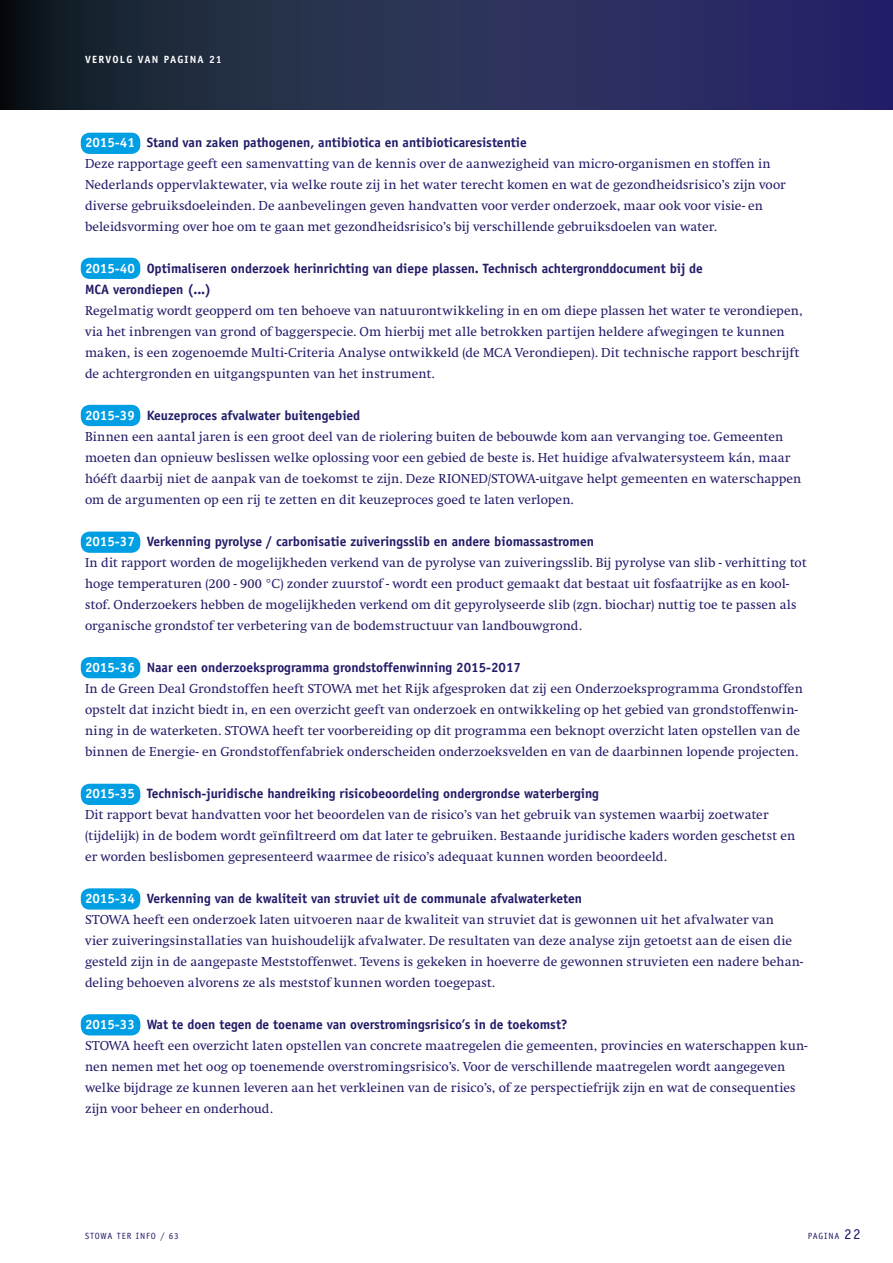
<style>
.page{position:relative;width:893px;height:1263px;background:#fff}
.page>*{position:absolute;margin:0;border:0;box-sizing:border-box;transform-origin:0 0}
.t1{font:13.5px/21px "Swift";letter-spacing:.005em;color:#211c68}
.t2{font:700 13.5px/21px "Officina Sans";letter-spacing:-.005em;color:#211c68}
.t3{font:700 10.5px "Officina Sans";letter-spacing:.115em;color:#fff}
.t4{font:9px "Officina Sans";letter-spacing:.1em;color:#211c68}
.s1{color:#fff}
.s2{font-size:15px}
</style>
<div class="page">
<div style="left:81px;top:133px;width:59px;height:21px;background:#009ee3;border-radius:9px"></div>
<div style="left:81px;top:258px;width:59px;height:21px;background:#009ee3;border-radius:9px"></div>
<div style="left:81px;top:405px;width:59px;height:21px;background:#009ee3;border-radius:9px"></div>
<div style="left:81px;top:531px;width:59px;height:22px;background:#009ee3;border-radius:9px"></div>
<div style="left:81px;top:657px;width:59px;height:21px;background:#009ee3;border-radius:9px"></div>
<div style="left:81px;top:784px;width:59px;height:21px;background:#009ee3;border-radius:9px"></div>
<div style="left:81px;top:888px;width:59px;height:21px;background:#009ee3;border-radius:9px"></div>
<div style="left:81px;top:1014px;width:59px;height:21px;background:#009ee3;border-radius:9px"></div>
<svg style="left:0;top:0;width:893px;height:109px;background:#242a4f"></svg>
<p class="t3" style="left:85px;top:53px;width:28px">Vervol</p>
<p class="t3" style="left:126px;top:53px;width:19px">g van</p>
<p class="t3" style="left:164px;top:53px;width:29px">pagina</p>
<p class="t3" style="left:209px;top:53px;width:14px">21</p>
<p class="t2" style="left:85px;top:132px;width:443px"><span class="s1">2015-41</span> Stand van zaken pathogenen, antibiotica en antibioticaresistentie</p>
<p class="t1" style="left:85px;top:153px;width:702px">Deze rapportage geeft een samenvatting van de kennis over de aanwezigheid van micro-organismen en stoffen in Nederlands oppervlaktewater, via welke route zij in het water terecht komen en wat de gezondheidsrisico’s zijn voor diverse gebruiksdoeleinden. De aanbevelingen geven handvatten voor verder onderzoek, maar ook voor visie- en beleidsvorming over hoe om te gaan met gezondheidsrisico’s bij verschillende gebruiksdoelen van water.</p>
<p class="t2" style="left:85px;top:258px;width:619px"><span class="s1">2015-40</span> Optimaliseren onderzoek herinrichting van diepe plassen. Technisch achtergronddocument bij de<br>MCA verondiepen (...)</p>
<p class="t1" style="left:85px;top:300px;width:719px">Regelmatig wordt geopperd om ten behoeve van natuurontwikkeling in en om diepe plassen het water te verondiepen, via het inbrengen van grond of baggerspecie. Om hierbij met alle betrokken partijen heldere afwegingen te kunnen maken, is een zogenoemde Multi-Criteria Analyse ontwikkeld (de MCA Verondiepen). Dit technische rapport beschrijft de achtergronden en uitgangspunten van het instrument.</p>
<p class="t2" style="left:85px;top:405px;width:277px"><span class="s1">2015-39</span> Keuzeproces afvalwater buitengebied</p>
<p class="t1" style="left:85px;top:426px;width:718px">Binnen een aantal jaren is een groot deel van de riolering buiten de bebouwde kom aan vervanging toe. Gemeenten moeten dan opnieuw beslissen welke oplossing voor een gebied de beste is. Het huidige afvalwatersysteem kán, maar hóéft daarbij niet de aanpak van de toekomst te zijn. Deze RIONED/STOWA-uitgave helpt gemeenten en waterschappen om de argumenten op een rij te zetten en dit keuzeproces goed te laten verlopen.</p>
<p class="t2" style="left:85px;top:531px;width:510px"><span class="s1">2015-37</span> Verkenning pyrolyse / carbonisatie zuiveringsslib en andere biomassastromen</p>
<p class="t1" style="left:85px;top:552px;width:723px">In dit rapport worden de mogelijkheden verkend van de pyrolyse van zuiveringsslib. Bij pyrolyse van slib - verhitting tot hoge temperaturen (200 - 900 °C) zonder zuurstof - wordt een product gemaakt dat bestaat uit fosfaatrijke as en kool&shy;stof. Onderzoekers hebben de mogelijkheden verkend om dit gepyrolyseerde slib (zgn. biochar) nuttig toe te passen als organische grondstof ter verbetering van de bodemstructuur van landbouwgrond.</p>
<p class="t2" style="left:85px;top:657px;width:437px"><span class="s1">2015-36</span> Naar een onderzoeksprogramma grondstoffenwinning 2015-2017</p>
<p class="t1" style="left:85px;top:678px;width:719px">In de Green Deal Grondstoffen heeft STOWA met het Rijk afgesproken dat zij een Onderzoeksprogramma Grondstoffen opstelt dat inzicht biedt in, en een overzicht geeft van onderzoek en ontwikkeling op het gebied van grondstoffenwin&shy;ning in de waterketen. STOWA heeft ter voorbereiding op dit programma een beknopt overzicht laten opstellen van de binnen de Energie- en Grondstoffenfabriek onderscheiden onderzoeksvelden en van de daarbinnen lopende projecten.</p>
<p class="t2" style="left:85px;top:783px;width:515px"><span class="s1">2015-35</span> Technisch-juridische handreiking risicobeoordeling ondergrondse waterberging</p>
<p class="t1" style="left:85px;top:804px;width:712px">Dit rapport bevat handvatten voor het beoordelen van de risico’s van het gebruik van systemen waarbij zoetwater (tijdelijk) in de bodem wordt geïnfiltreerd om dat later te gebruiken. Bestaande juridische kaders worden geschetst en er worden beslisbomen gepresenteerd waarmee de risico’s adequaat kunnen worden beoordeeld.</p>
<p class="t2" style="left:85px;top:888px;width:498px"><span class="s1">2015-34</span> Verkenning van de kwaliteit van struviet uit de communale afvalwaterketen</p>
<p class="t1" style="left:85px;top:910px;width:720px">STOWA heeft een onderzoek laten uitvoeren naar de kwaliteit van struviet dat is gewonnen uit het afvalwater van<br>vier zuiveringsinstallaties van huishoudelijk afvalwater. De resultaten van deze analyse zijn getoetst aan de eisen die gesteld zijn in de aangepaste Meststoffenwet. Tevens is gekeken in hoeverre de gewonnen struvieten een nadere behan&shy;deling behoeven alvorens ze als meststof kunnen worden toegepast.</p>
<p class="t2" style="left:85px;top:1014px;width:484px"><span class="s1">2015-33</span> Wat te doen tegen de toename van overstromingsrisico’s in de toekomst?</p>
<p class="t1" style="left:85px;top:1036px;width:724px">STOWA heeft een overzicht laten opstellen van concrete maatregelen die gemeenten, provincies en waterschappen kun&shy;nen nemen met het oog op toenemende overstromingsrisico’s. Voor de verschillende maatregelen wordt aangegeven welke bijdrage ze kunnen leveren aan het verkleinen van de risico’s, of ze perspectiefrijk zijn en wat de consequenties zijn voor beheer en onderhoud.</p>
<p class="t4" style="left:85px;top:1231px;width:95px">STOWA TER INFO / 63</p>
<p class="t4" style="left:808px;top:1231px;width:54px">PAGINA <span class="s2">22</span></p>
</div>
